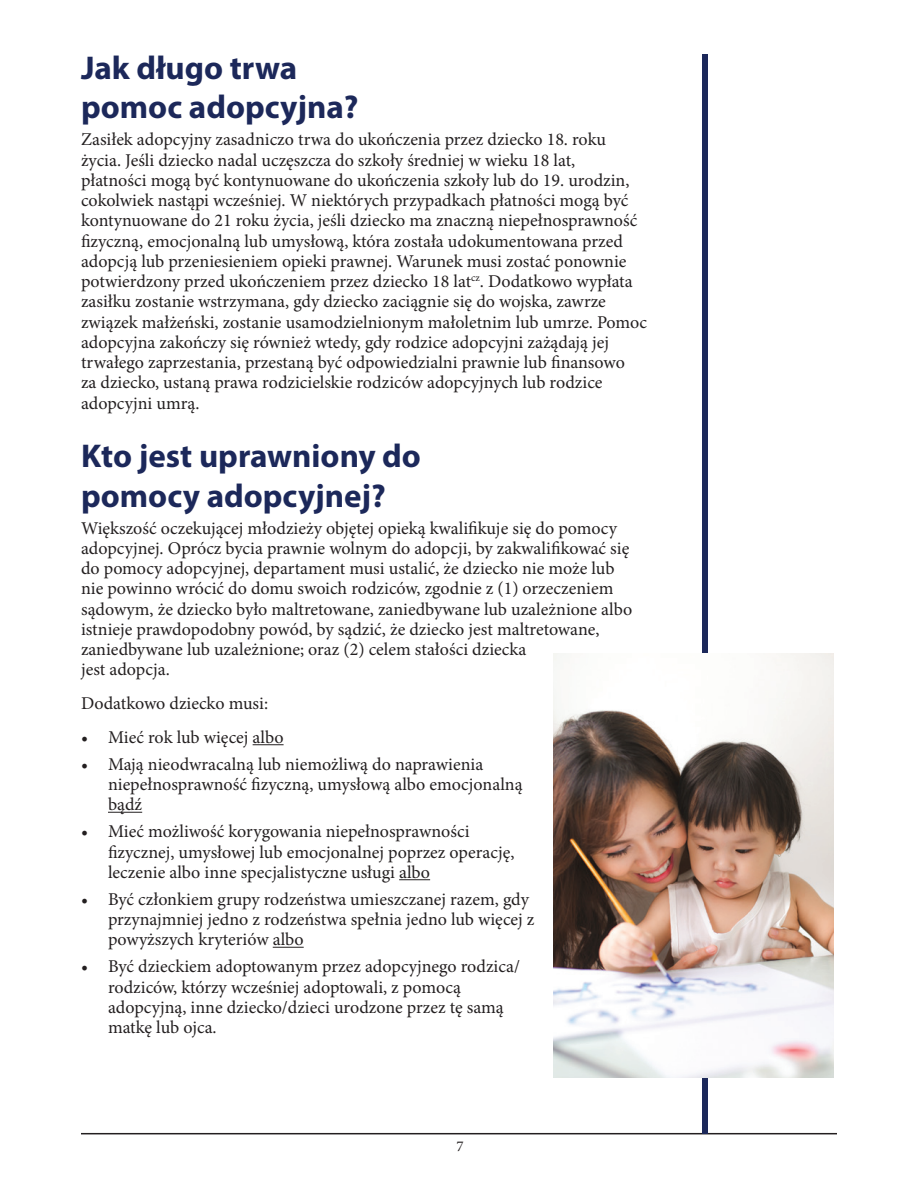
<style>
.page{position:relative;width:918px;height:1188px;background:#fff}
.page>*{position:absolute;margin:0;border:0;box-sizing:border-box;transform-origin:0 0}
.t1{font:700 33px/39.6px "Myriad Pro";color:#1c285a}
.t2{font:18px/20.2px "Minion Pro";color:#231f20}
.t3{font:15px "Minion Pro";color:#231f20}
</style>
<div class="page">
<hr style="left:81px;top:1133px;width:756px;height:1px;background:#231f20">
<hr style="left:253px;top:744px;width:31px;height:1px;background:#231f20">
<hr style="left:108px;top:812px;width:34px;height:1px;background:#231f20">
<hr style="left:399px;top:879px;width:31px;height:1px;background:#231f20">
<hr style="left:273px;top:947px;width:31px;height:1px;background:#231f20">
<div style="left:702px;top:54px;width:6px;height:1080px;background:#1c285a"></div>
<img style="left:553px;top:654px;width:281px;height:424px">
<h1 class="t1" style="left:81px;top:47px;width:279px">Jak długo trwa pomoc adopcyjna?</h1>
<p class="t2" style="left:81px;top:130px;width:568px">Zasiłek adopcyjny zasadniczo trwa do ukończenia przez dziecko 18. roku życia. Jeśli dziecko nadal uczęszcza do szkoły średniej w wieku 18 lat,<br>płatności mogą być kontynuowane do ukończenia szkoły lub do 19. urodzin, cokolwiek nastąpi wcześniej. W niektórych przypadkach płatności mogą być kontynuowane do 21 roku życia, jeśli dziecko ma znaczną niepełnosprawność fizyczną, emocjonalną lub umysłową, która została udokumentowana przed adopcją lub przeniesieniem opieki prawnej. Warunek musi zostać ponownie potwierdzony przed ukończeniem przez dziecko 18 lat<sup>cz</sup>. Dodatkowo wypłata zasiłku zostanie wstrzymana, gdy dziecko zaciągnie się do wojska, zawrze związek małżeński, zostanie usamodzielnionym małoletnim lub umrze. Pomoc adopcyjna zakończy się również wtedy, gdy rodzice adopcyjni zażądają jej trwałego zaprzestania, przestaną być odpowiedzialni prawnie lub finansowo<br>za dziecko, ustaną prawa rodzicielskie rodziców adopcyjnych lub rodzice adopcyjni umrą.</p>
<h1 class="t1" style="left:81px;top:435px;width:342px">Kto jest uprawniony do pomocy adopcyjnej?</h1>
<p class="t2" style="left:81px;top:518px;width:553px">Większość oczekującej młodzieży objętej opieką kwalifikuje się do pomocy adopcyjnej. Oprócz bycia prawnie wolnym do adopcji, by zakwalifikować się do pomocy adopcyjnej, departament musi ustalić, że dziecko nie może lub nie powinno wrócić do domu swoich rodziców, zgodnie z (1) orzeczeniem sądowym, że dziecko było maltretowane, zaniedbywane lub uzależnione albo istnieje prawdopodobny powód, by sądzić, że dziecko jest maltretowane, zaniedbywane lub uzależnione; oraz (2) celem stałości dziecka<br>jest adopcja.</p>
<p class="t2" style="left:81px;top:693px;width:189px">Dodatkowo dziecko musi:</p>
<p class="t2" style="left:81px;top:727px;width:204px">• Mieć rok lub więcej albo</p>
<p class="t2" style="left:108px;top:754px;width:416px;text-indent:-27px">• Mają nieodwracalną lub niemożliwą do naprawienia niepełnosprawność fizyczną, umysłową albo emocjonalną bądź</p>
<p class="t2" style="left:108px;top:822px;width:408px;text-indent:-27px">• Mieć możliwość korygowania niepełnosprawności fizycznej, umysłowej lub emocjonalnej poprzez operację, leczenie albo inne specjalistyczne usługi albo</p>
<p class="t2" style="left:108px;top:889px;width:428px;text-indent:-27px">• Być członkiem grupy rodzeństwa umieszczanej razem, gdy przynajmniej jedno z rodzeństwa spełnia jedno lub więcej z powyższych kryteriów albo</p>
<p class="t2" style="left:108px;top:957px;width:413px;text-indent:-27px">• Być dzieckiem adoptowanym przez adopcyjnego rodzica/ rodziców, którzy wcześniej adoptowali, z pomocą adopcyjną, inne dziecko/dzieci urodzone przez tę samą matkę lub ojca.</p>
<p class="t3" style="left:456px;top:1136px;width:9px">7</p>
</div>
